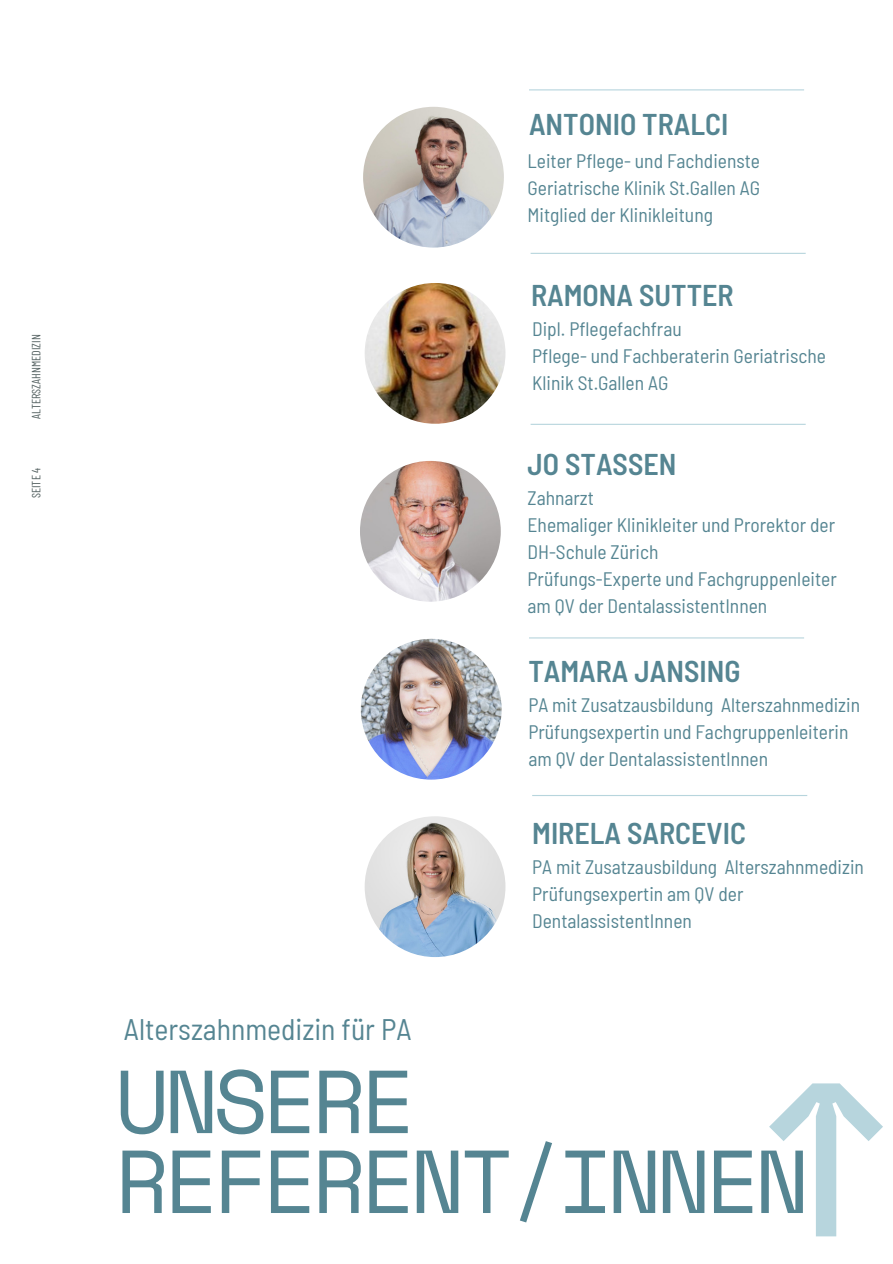
<style>
.page{position:relative;width:893px;height:1264px;background:#fff}
.page>*{position:absolute;margin:0;border:0;box-sizing:border-box;transform-origin:0 0}
.t1{font:283.05px "Space Mono";color:#b7d5dd}
.t2{font:89.1px/79.8px "Space Mono";letter-spacing:-.06em;color:#558592}
.t3{font:600 semi-condensed 30px "Barlow";color:#558592}
.t4{font:semi-condensed 29.7px "Barlow";color:#558592}
.t5{font:semi-condensed 19.5px/27px "Barlow";color:#558592}
.t6{font:12px "Barlow Condensed";color:#556262}
</style>
<div class="page">
<img style="left:364px;top:283px;width:141px;height:141px;border-radius:50%">
<img style="left:360px;top:461px;width:140px;height:140px;border-radius:50%">
<img style="left:363px;top:107px;width:141px;height:140px;border-radius:50%">
<hr style="left:529px;top:89px;width:275px;height:1px;background:#b7d5dd">
<hr style="left:530px;top:253px;width:275px;height:1px;background:#b7d5dd">
<hr style="left:530px;top:424px;width:275px;height:1px;background:#b7d5dd">
<img style="left:361px;top:639px;width:140px;height:140px;border-radius:50%">
<hr style="left:529px;top:637px;width:275px;height:1px;background:#b7d5dd">
<img style="left:364px;top:816px;width:141px;height:141px;border-radius:50%">
<hr style="left:532px;top:795px;width:275px;height:1px;background:#b7d5dd">
<p class="t6" style="left:28px;top:419px;width:86px;rotate:-90deg">ALTERSZAHNMEDIZIN</p>
<p class="t6" style="left:28px;top:498px;width:32px;rotate:-90deg">SEITE 4</p>
<p class="t3" style="left:529px;top:105px;width:201px">ANTONIO TRALCI</p>
<p class="t5" style="left:527px;top:146px;width:234px">Leiter Pflege- und Fachdienste<br>Geriatrische Klinik St.Gallen AG</p>
<p class="t5" style="left:527px;top:200px;width:187px">Mitglied der Klinikleitung</p>
<p class="t3" style="left:531px;top:275px;width:204px">RAMONA SUTTER</p>
<p class="t5" style="left:532px;top:314px;width:151px">Dipl. Pflegefachfrau</p>
<p class="t5" style="left:532px;top:341px;width:295px">Pflege- und Fachberaterin Geriatrische<br>Klinik St.Gallen AG</p>
<p class="t3" style="left:527px;top:445px;width:150px">JO STASSEN</p>
<p class="t5" style="left:527px;top:484px;width:68px">Zahnarzt</p>
<p class="t5" style="left:527px;top:511px;width:309px">Ehemaliger Klinikleiter und Prorektor der<br>DH-Schule Zürich</p>
<p class="t5" style="left:527px;top:565px;width:311px">Prüfungs-Experte und Fachgruppenleiter am QV der DentalassistentInnen</p>
<p class="t3" style="left:528px;top:651px;width:213px">TAMARA JANSING</p>
<p class="t5" style="left:528px;top:690px;width:333px">PA mit Zusatzausbildung Alterszahnmedizin<br>Prüfungsexpertin und Fachgruppenleiterin am QV der DentalassistentInnen</p>
<p class="t3" style="left:532px;top:814px;width:215px">MIRELA SARCEVIC</p>
<p class="t4" style="left:124px;top:1010px;width:289px">Alterszahnmedizin für PA</p>
<p class="t5" style="left:532px;top:852px;width:333px">PA mit Zusatzausbildung Alterszahnmedizin<br>Prüfungsexpertin am QV der<br>DentalassistentInnen</p>
<p class="t2" style="left:115px;top:1059px;width:696px">UNSERE<br>REFERENT/INNEN</p>
<p class="t1" style="left:608px;top:1246px;width:175px;rotate:-90deg">→</p>
</div>
